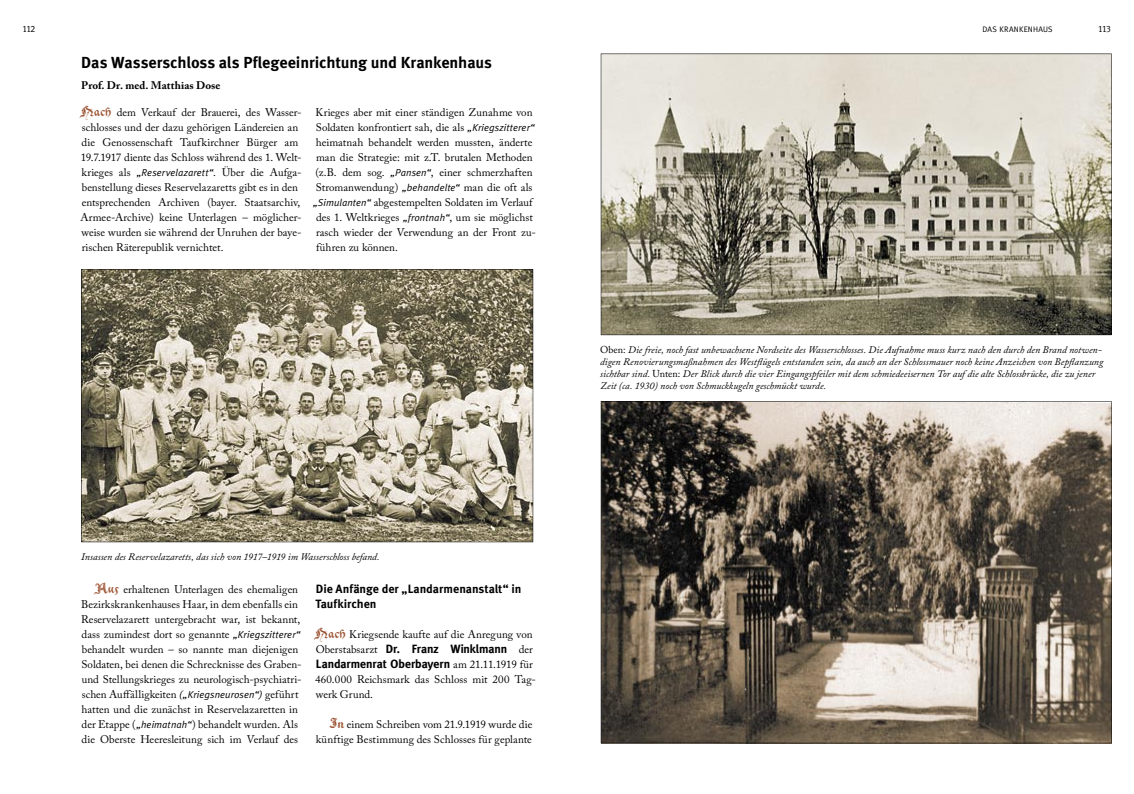
<style>
.page{position:relative;width:1134px;height:794px;background:#fff}
.page>*{position:absolute;margin:0;border:0;box-sizing:border-box;transform-origin:0 0}
.t1{font:700 16px "Meta Pro";letter-spacing:-.01em;color:#000}
.t2{font:700 12px/15px "Meta";letter-spacing:-.005em;color:#000}
.t3{font:700 12px/15px "Meta Pro";letter-spacing:-.005em;color:#000}
.t4{font:11px/15px "Adobe Caslon Pro";color:#000}
.t5{font:700 11px "Adobe Caslon Pro";letter-spacing:.005em;color:#000}
.t6{font:italic 10px/12px "Adobe Caslon Pro";letter-spacing:.005em;color:#000}
.t7{font:9px "Meta Normal Zahlen";letter-spacing:.025em;color:#000}
.t8{font:8px "Meta";letter-spacing:.015em;color:#000}
.s1{font-family:"Meta";font-style:italic;font-size:10px}
.s2{font-family:"Xenippa";font-size:12px;color:#9c5231}
.s3{font-family:"Adobe Caslon Pro";font-weight:400;font-size:11px}
.s4{font-style:normal}
</style>
<div class="page">
<svg style="left:601px;top:54px;width:510px;height:281px;background:#b0ab9c"></svg>
<svg style="left:81px;top:269px;width:452px;height:273px;background:#9c9480"></svg>
<svg style="left:601px;top:401px;width:510px;height:342px;background:#71675b"></svg>
<p class="t7" style="left:23px;top:26px;width:14px">112</p>
<p class="t8" style="left:982px;top:24px;width:72px">DAS KRANKENHAUS</p>
<p class="t7" style="left:1098px;top:26px;width:14px">113</p>
<h1 class="t1" style="left:81px;top:52px;width:412px">Das Wasserschloss als Pflegeeinrichtung und Krankenhaus</h1>
<p class="t5" style="left:81px;top:79px;width:141px">Prof. Dr. med. Matthias Dose</p>
<p class="t4" style="left:313px;top:105px;width:224px">Krieges aber mit einer ständigen Zunahme von Soldaten konfrontiert sah, die als <span class="s1">„Kriegszitterer“ </span>heimatnah behandelt werden mussten, änderte man die Strategie: mit z.T. brutalen Methoden (z.B. dem sog. <span class="s1">„Pansen“</span>, einer schmerzhaften Stromanwendung) <span class="s1">„behandelte“</span> man die oft als <span class="s1">„Simulanten“</span> abgestempelten Soldaten im Verlauf des 1. Weltkrieges <span class="s1">„frontnah“</span>, um sie möglichst rasch wieder der Verwendung an der Front zu&shy;führen zu können.</p>
<p class="t4" style="left:80px;top:105px;width:224px"><span class="s2">Nach</span> dem Verkauf der Brauerei, des Wasser&shy;schlosses und der dazu gehörigen Ländereien an die Genossenschaft Taufkirchner Bürger am 19.7.1917 diente das Schloss während des 1. Welt&shy;krieges als <span class="s1">„Reservelazarett“</span>. Über die Aufga&shy;benstellung dieses Reservelazaretts gibt es in den entsprechenden Archiven (bayer. Staatsarchiv, Armee-Archive) keine Unterlagen – möglicher&shy;weise wurden sie während der Unruhen der baye&shy;rischen Räterepublik vernichtet.</p>
<p class="t6" style="left:81px;top:551px;width:300px">Insassen des Reservelazaretts, das sich von 1917–1919 im Wasserschloss befand.</p>
<p class="t4" style="left:81px;top:582px;width:222px;text-indent:13px"><span class="s2">Aus</span> erhaltenen Unterlagen des ehemaligen Bezirkskrankenhauses Haar, in dem ebenfalls ein Reservelazarett untergebracht war, ist bekannt, dass zumindest dort so genannte <span class="s1">„Kriegszitterer“ </span>behandelt wurden – so nannte man diejenigen Soldaten, bei denen die Schrecknisse des Graben&shy;und Stellungskrieges zu neurologisch-psychiatri&shy;schen Auffälligkeiten <span class="s1">(„Kriegsneurosen“)</span> geführt hatten und die zunächst in Reservelazaretten in der Etappe (<span class="s1">„heimatnah“</span>) behandelt wurden. Als die Oberste Heeresleitung sich im Verlauf des</p>
<p class="t3" style="left:315px;top:581px;width:207px">Die Anfänge der „Landarmenanstalt“ in<br>Taufkirchen</p>
<p class="t4" style="left:314px;top:627px;width:220px"><span class="s2">Nach</span> Kriegsende kaufte auf die Anregung von</p>
<p class="t2" style="left:316px;top:641px;width:219px"><span class="s3">Oberstabsarzt</span> Dr. Franz Winklmann <span class="s3">der<br></span>Landarmenrat Oberbayern <span class="s3">am 21.11.1919 für</span></p>
<p class="t4" style="left:315px;top:672px;width:222px">460.000 Reichsmark das Schloss mit 200 Tag&shy;werk Grund.</p>
<p class="t4" style="left:316px;top:717px;width:218px;text-align:right"><span class="s2">In</span> einem Schreiben vom 21.9.1919 wurde die künftige Bestimmung des Schlosses für geplante</p>
<p class="t6" style="left:600px;top:344px;width:505px"><span class="s4">Oben:</span> Die freie, noch fast unbewachsene Nordseite des Wasserschlosses. Die Aufnahme muss kurz nach den durch den Brand notwen&shy;digen Renovierungsmaßnahmen des Westflügels entstanden sein, da auch an der Schlossmauer noch keine Anzeichen von Bepflanzung sichtbar sind. <span class="s4">Unten:</span> Der Blick durch die vier Eingangspfeiler mit dem schmiedeeisernen Tor auf die alte Schlossbrücke, die zu jener Zeit (ca. 1930) noch von Schmuckkugeln geschmückt wurde.</p>
</div>
